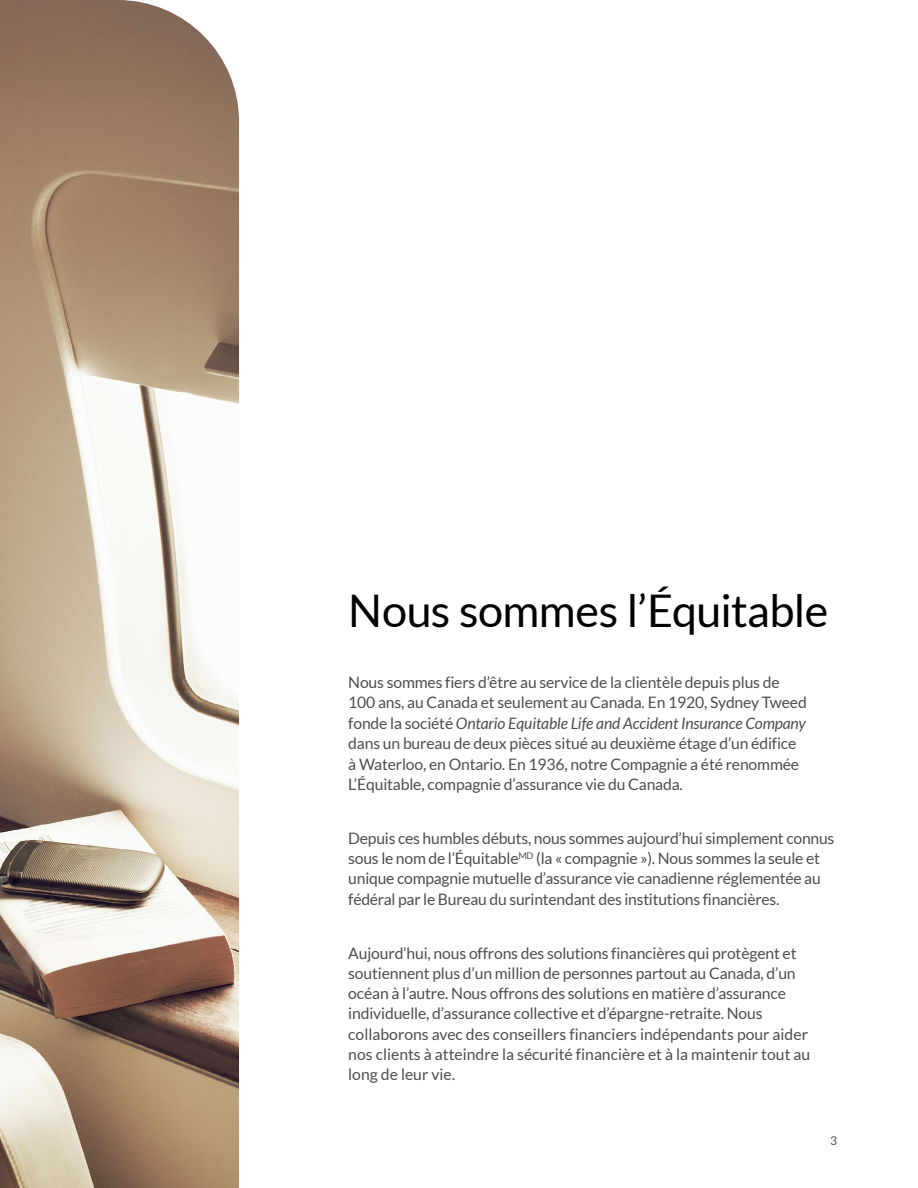
<style>
.page{position:relative;width:918px;height:1188px;background:#fff}
.page>*{position:absolute;margin:0;border:0;box-sizing:border-box;transform-origin:0 0}
.t1{font:45px "Lato";letter-spacing:-.015em;color:#000}
.t2{font:15.75px/20.2px "Lato";letter-spacing:-.01em;color:#4d4d4f}
.t3{font:12px "Lato";color:#4d4d4f}
.s1{font-style:italic}
</style>
<div class="page">
<img style="left:0;top:0;width:239px;height:1188px">
<h1 class="t1" style="left:348px;top:586px;width:482px">Nous sommes l’Équitable</h1>
<p class="t2" style="left:348px;top:672px;width:460px">Nous sommes fiers d’être au service de la clientèle depuis plus de 100 ans, au Canada et seulement au Canada. En 1920, Sydney Tweed fonde la société <span class="s1">Ontario Equitable Life and Accident Insurance Company </span>dans un bureau de deux pièces situé au deuxième étage d’un édifice à Waterloo, en Ontario. En 1936, notre Compagnie a été renommée L’Équitable, compagnie d’assurance vie du Canada.</p>
<p class="t2" style="left:348px;top:828px;width:488px">Depuis ces humbles débuts, nous sommes aujourd’hui simplement connus sous le nom de l’Équitable<sup>MD</sup> (la « compagnie »). Nous sommes la seule et unique compagnie mutuelle d’assurance vie canadienne réglementée au fédéral par le Bureau du surintendant des institutions financières.</p>
<p class="t2" style="left:348px;top:943px;width:464px">Aujourd’hui, nous offrons des solutions financières qui protègent et soutiennent plus d’un million de personnes partout au Canada, d’un océan à l’autre. Nous offrons des solutions en matière d’assurance individuelle, d’assurance collective et d’épargne-retraite. Nous collaborons avec des conseillers financiers indépendants pour aider nos clients à atteindre la sécurité financière et à la maintenir tout au long de leur vie.</p>
<p class="t3" style="left:830px;top:1133px;width:8px">3</p>
</div>
